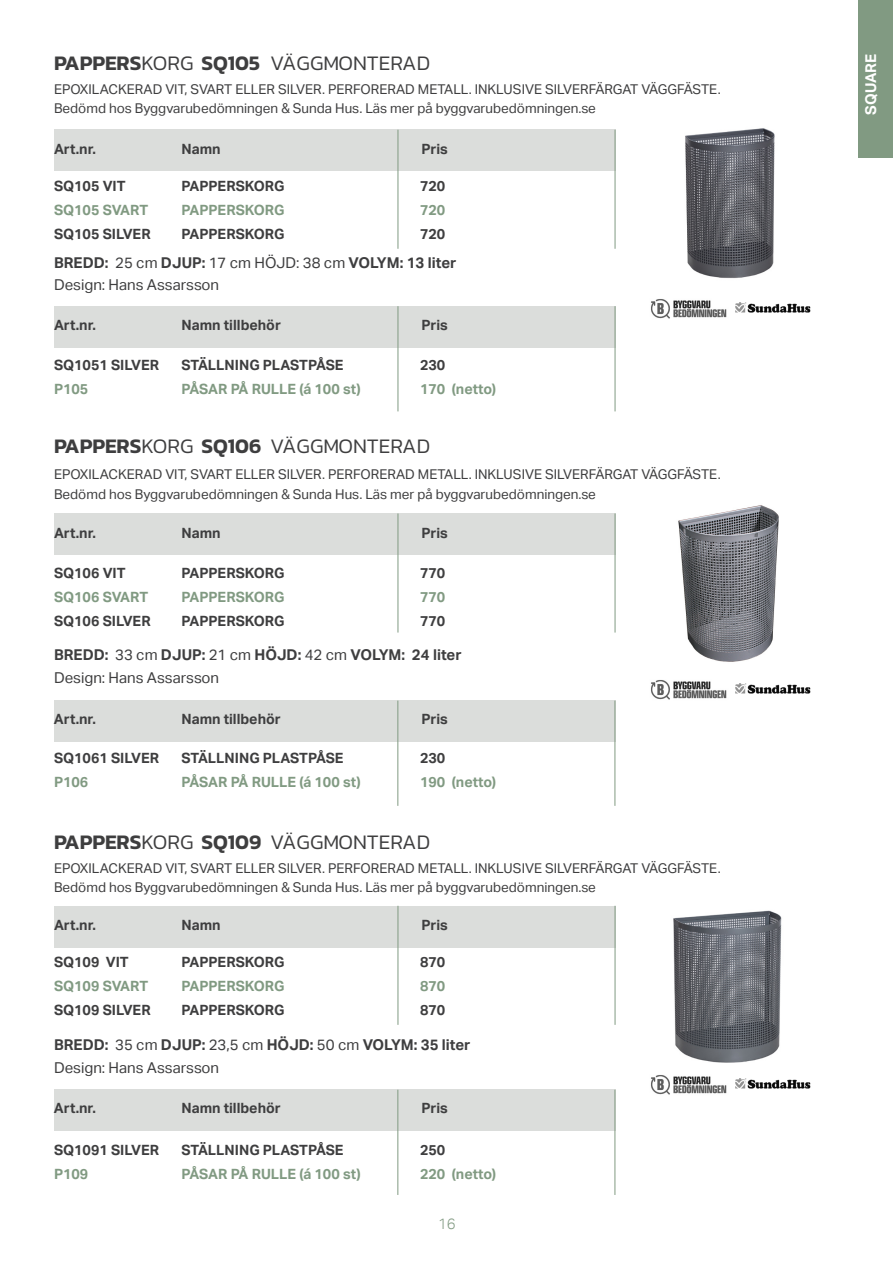
<style>
.page{position:relative;width:893px;height:1263px;background:#fff}
.page>*{position:absolute;margin:0;border:0;box-sizing:border-box;transform-origin:0 0}
.t1{font:300 21px "Kanit";color:#3e3e3f}
.t2{font:15px/22.5px "Aktiv Grotesk";color:#3e3e3f}
.t3{font:700 15px "Aktiv Grotesk";color:#3e3e3f}
.t4{font:700 15px "Aktiv Grotesk";color:#fff}
.t5{font:300 15px "Aktiv Grotesk";color:#819a82}
.SQUARE_ARTIKELLISTA{font:700 14.25px "Aktiv Grotesk";color:#3e3e3f}
.SQUARE_ARTIKELLISTA-2{font:700 14.25px "Aktiv Grotesk";color:#819a82}
.SQUARE_ARTIKEL_RUBRI{font:700 14.25px "Aktiv Grotesk";color:#3e3e3f}
.t6{font:13.5px "Aktiv Grotesk";color:#3e3e3f}
.s1{font-weight:600}
.s2{font-weight:700}
.s3{font-weight:400}
</style>
<div class="page">
<div style="left:859px;top:0;width:34px;height:157px;background:#819a82"></div>
<img style="left:651px;top:299px;width:76px;height:20px">
<img style="left:735px;top:302px;width:76px;height:11px">
<div style="left:54px;top:130px;width:561px;height:41px;background:#dbdddb"></div>
<hr style="left:398px;top:130px;width:1px;height:119px;background:#819a82">
<hr style="left:615px;top:130px;width:1px;height:119px;background:#819a82">
<div style="left:54px;top:306px;width:561px;height:42px;background:#dbdddb"></div>
<img style="left:678px;top:505px;width:101px;height:157px">
<hr style="left:398px;top:306px;width:1px;height:105px;background:#819a82">
<hr style="left:615px;top:306px;width:1px;height:105px;background:#819a82">
<img style="left:685px;top:128px;width:90px;height:150px">
<img style="left:651px;top:680px;width:76px;height:20px">
<img style="left:735px;top:683px;width:76px;height:11px">
<div style="left:54px;top:513px;width:561px;height:42px;background:#dbdddb"></div>
<hr style="left:398px;top:513px;width:1px;height:119px;background:#819a82">
<hr style="left:615px;top:513px;width:1px;height:119px;background:#819a82">
<div style="left:54px;top:701px;width:561px;height:41px;background:#dbdddb"></div>
<hr style="left:397px;top:701px;width:1px;height:105px;background:#819a82">
<hr style="left:615px;top:701px;width:1px;height:105px;background:#819a82">
<img style="left:651px;top:1075px;width:76px;height:20px">
<img style="left:735px;top:1078px;width:76px;height:11px">
<img style="left:673px;top:910px;width:109px;height:153px">
<div style="left:54px;top:906px;width:561px;height:41px;background:#dbdddb"></div>
<hr style="left:398px;top:906px;width:1px;height:119px;background:#819a82">
<hr style="left:615px;top:906px;width:1px;height:119px;background:#819a82">
<div style="left:54px;top:1090px;width:561px;height:41px;background:#dbdddb"></div>
<hr style="left:397px;top:1090px;width:1px;height:105px;background:#819a82">
<hr style="left:615px;top:1090px;width:1px;height:105px;background:#819a82">
<p class="t1" style="left:54px;top:48px;width:378px"><span class="s1">PAPPERS</span>KORG <span class="s1">SQ105</span> VÄGGMONTERAD</p>
<p class="t6" style="left:54px;top:81px;width:668px">EPOXILACKERAD VIT, SVART ELLER SILVER. PERFORERAD METALL. INKLUSIVE SILVERFÄRGAT VÄGGFÄSTE.</p>
<p class="t6" style="left:54px;top:100px;width:543px">Bedömd hos Byggvarubedömningen &amp; Sunda Hus. Läs mer på byggvarubedömningen.se</p>
<p class="SQUARE_ARTIKEL_RUBRI" style="left:54px;top:141px;width:43px">Art.nr.</p>
<p class="SQUARE_ARTIKEL_RUBRI" style="left:182px;top:141px;width:41px">Namn</p>
<p class="SQUARE_ARTIKEL_RUBRI" style="left:422px;top:141px;width:28px">Pris</p>
<p class="SQUARE_ARTIKELLISTA" style="left:54px;top:177px;width:73px">SQ105 VIT</p>
<p class="SQUARE_ARTIKELLISTA" style="left:181px;top:177px;width:104px">PAPPERSKORG</p>
<p class="SQUARE_ARTIKELLISTA" style="left:420px;top:177px;width:27px">720</p>
<p class="SQUARE_ARTIKELLISTA-2" style="left:54px;top:201px;width:96px">SQ105 SVART</p>
<p class="SQUARE_ARTIKELLISTA-2" style="left:181px;top:201px;width:104px">PAPPERSKORG</p>
<p class="SQUARE_ARTIKELLISTA-2" style="left:420px;top:201px;width:27px">720</p>
<p class="SQUARE_ARTIKELLISTA" style="left:54px;top:225px;width:98px">SQ105 SILVER</p>
<p class="SQUARE_ARTIKELLISTA" style="left:181px;top:225px;width:104px">PAPPERSKORG</p>
<p class="SQUARE_ARTIKELLISTA" style="left:420px;top:225px;width:27px">720</p>
<p class="t2" style="left:54px;top:252px;width:404px"><span class="s2">BREDD:</span> 25 cm <span class="s2">DJUP:</span> 17 cm HÖJD: 38 cm <span class="s2">VOLYM: 13 liter<br></span>Design: Hans Assarsson</p>
<p class="SQUARE_ARTIKEL_RUBRI" style="left:54px;top:317px;width:43px">Art.nr.</p>
<p class="SQUARE_ARTIKEL_RUBRI" style="left:182px;top:317px;width:101px">Namn tillbehör</p>
<p class="SQUARE_ARTIKEL_RUBRI" style="left:422px;top:317px;width:28px">Pris</p>
<p class="SQUARE_ARTIKELLISTA" style="left:54px;top:356px;width:107px">SQ1051 SILVER</p>
<p class="SQUARE_ARTIKELLISTA" style="left:181px;top:356px;width:163px">STÄLLNING PLASTPÅSE</p>
<p class="SQUARE_ARTIKELLISTA" style="left:420px;top:356px;width:27px">230</p>
<p class="SQUARE_ARTIKELLISTA-2" style="left:54px;top:380px;width:36px">P105</p>
<p class="SQUARE_ARTIKELLISTA-2" style="left:181px;top:380px;width:181px">PÅSAR PÅ RULLE (á 100 st)</p>
<p class="SQUARE_ARTIKELLISTA-2" style="left:420px;top:380px;width:78px">170 (netto)</p>
<p class="t1" style="left:54px;top:431px;width:378px"><span class="s1">PAPPERS</span>KORG <span class="s1">SQ106</span> VÄGGMONTERAD</p>
<p class="t6" style="left:54px;top:467px;width:668px">EPOXILACKERAD VIT, SVART ELLER SILVER. PERFORERAD METALL. INKLUSIVE SILVERFÄRGAT VÄGGFÄSTE.</p>
<p class="t6" style="left:54px;top:486px;width:543px">Bedömd hos Byggvarubedömningen &amp; Sunda Hus. Läs mer på byggvarubedömningen.se</p>
<p class="SQUARE_ARTIKEL_RUBRI" style="left:54px;top:524px;width:43px">Art.nr.</p>
<p class="SQUARE_ARTIKEL_RUBRI" style="left:182px;top:524px;width:41px">Namn</p>
<p class="SQUARE_ARTIKEL_RUBRI" style="left:422px;top:524px;width:28px">Pris</p>
<p class="SQUARE_ARTIKELLISTA" style="left:54px;top:564px;width:73px">SQ106 VIT</p>
<p class="SQUARE_ARTIKELLISTA" style="left:181px;top:564px;width:104px">PAPPERSKORG</p>
<p class="SQUARE_ARTIKELLISTA" style="left:420px;top:564px;width:27px">770</p>
<p class="SQUARE_ARTIKELLISTA-2" style="left:54px;top:588px;width:96px">SQ106 SVART</p>
<p class="SQUARE_ARTIKELLISTA-2" style="left:181px;top:588px;width:104px">PAPPERSKORG</p>
<p class="SQUARE_ARTIKELLISTA-2" style="left:420px;top:588px;width:27px">770</p>
<p class="SQUARE_ARTIKELLISTA" style="left:54px;top:612px;width:98px">SQ106 SILVER</p>
<p class="SQUARE_ARTIKELLISTA" style="left:181px;top:612px;width:104px">PAPPERSKORG</p>
<p class="SQUARE_ARTIKELLISTA" style="left:420px;top:612px;width:27px">770</p>
<p class="t3" style="left:54px;top:646px;width:409px">BREDD: <span class="s3">33 cm</span> DJUP: <span class="s3">21 cm</span> HÖJD: <span class="s3">42 cm</span> VOLYM: 24 liter</p>
<p class="t2" style="left:54px;top:666px;width:167px">Design: Hans Assarsson</p>
<p class="SQUARE_ARTIKEL_RUBRI" style="left:54px;top:711px;width:43px">Art.nr.</p>
<p class="SQUARE_ARTIKEL_RUBRI" style="left:181px;top:711px;width:101px">Namn tillbehör</p>
<p class="SQUARE_ARTIKEL_RUBRI" style="left:421px;top:711px;width:28px">Pris</p>
<p class="SQUARE_ARTIKELLISTA" style="left:54px;top:750px;width:107px">SQ1061 SILVER</p>
<p class="SQUARE_ARTIKELLISTA" style="left:181px;top:750px;width:163px">STÄLLNING PLASTPÅSE</p>
<p class="SQUARE_ARTIKELLISTA" style="left:420px;top:750px;width:27px">230</p>
<p class="SQUARE_ARTIKELLISTA-2" style="left:54px;top:774px;width:36px">P106</p>
<p class="SQUARE_ARTIKELLISTA-2" style="left:181px;top:774px;width:181px">PÅSAR PÅ RULLE (á 100 st)</p>
<p class="SQUARE_ARTIKELLISTA-2" style="left:420px;top:774px;width:78px">190 (netto)</p>
<p class="t1" style="left:54px;top:827px;width:378px"><span class="s1">PAPPERS</span>KORG <span class="s1">SQ109</span> VÄGGMONTERAD</p>
<p class="t6" style="left:54px;top:860px;width:668px">EPOXILACKERAD VIT, SVART ELLER SILVER. PERFORERAD METALL. INKLUSIVE SILVERFÄRGAT VÄGGFÄSTE.</p>
<p class="t6" style="left:54px;top:880px;width:543px">Bedömd hos Byggvarubedömningen &amp; Sunda Hus. Läs mer på byggvarubedömningen.se</p>
<p class="SQUARE_ARTIKEL_RUBRI" style="left:54px;top:917px;width:43px">Art.nr.</p>
<p class="SQUARE_ARTIKEL_RUBRI" style="left:182px;top:917px;width:41px">Namn</p>
<p class="SQUARE_ARTIKEL_RUBRI" style="left:422px;top:917px;width:28px">Pris</p>
<p class="SQUARE_ARTIKELLISTA" style="left:54px;top:954px;width:76px">SQ109 VIT</p>
<p class="SQUARE_ARTIKELLISTA" style="left:181px;top:954px;width:104px">PAPPERSKORG</p>
<p class="SQUARE_ARTIKELLISTA" style="left:420px;top:954px;width:27px">870</p>
<p class="SQUARE_ARTIKELLISTA-2" style="left:54px;top:978px;width:96px">SQ109 SVART</p>
<p class="SQUARE_ARTIKELLISTA-2" style="left:181px;top:978px;width:104px">PAPPERSKORG</p>
<p class="SQUARE_ARTIKELLISTA-2" style="left:420px;top:978px;width:27px">870</p>
<p class="SQUARE_ARTIKELLISTA" style="left:54px;top:1002px;width:98px">SQ109 SILVER</p>
<p class="SQUARE_ARTIKELLISTA" style="left:181px;top:1002px;width:104px">PAPPERSKORG</p>
<p class="SQUARE_ARTIKELLISTA" style="left:420px;top:1002px;width:27px">870</p>
<p class="t3" style="left:54px;top:1036px;width:418px">BREDD: <span class="s3">35 cm</span> DJUP: <span class="s3">23,5 cm</span> HÖJD: <span class="s3">50 cm</span> VOLYM: 35 liter</p>
<p class="t2" style="left:54px;top:1056px;width:167px">Design: Hans Assarsson</p>
<p class="SQUARE_ARTIKEL_RUBRI" style="left:54px;top:1100px;width:43px">Art.nr.</p>
<p class="SQUARE_ARTIKEL_RUBRI" style="left:181px;top:1100px;width:101px">Namn tillbehör</p>
<p class="SQUARE_ARTIKEL_RUBRI" style="left:421px;top:1100px;width:28px">Pris</p>
<p class="SQUARE_ARTIKELLISTA" style="left:54px;top:1142px;width:107px">SQ1091 SILVER</p>
<p class="SQUARE_ARTIKELLISTA" style="left:181px;top:1142px;width:163px">STÄLLNING PLASTPÅSE</p>
<p class="SQUARE_ARTIKELLISTA" style="left:420px;top:1142px;width:27px">250</p>
<p class="SQUARE_ARTIKELLISTA-2" style="left:54px;top:1166px;width:36px">P109</p>
<p class="SQUARE_ARTIKELLISTA-2" style="left:181px;top:1166px;width:181px">PÅSAR PÅ RULLE (á 100 st)</p>
<p class="SQUARE_ARTIKELLISTA-2" style="left:420px;top:1166px;width:78px">220 (netto)</p>
<p class="t5" style="left:438px;top:1215px;width:19px">16</p>
<p class="t4" style="left:862px;top:115px;width:62px;rotate:-90deg">SQUARE</p>
</div>
